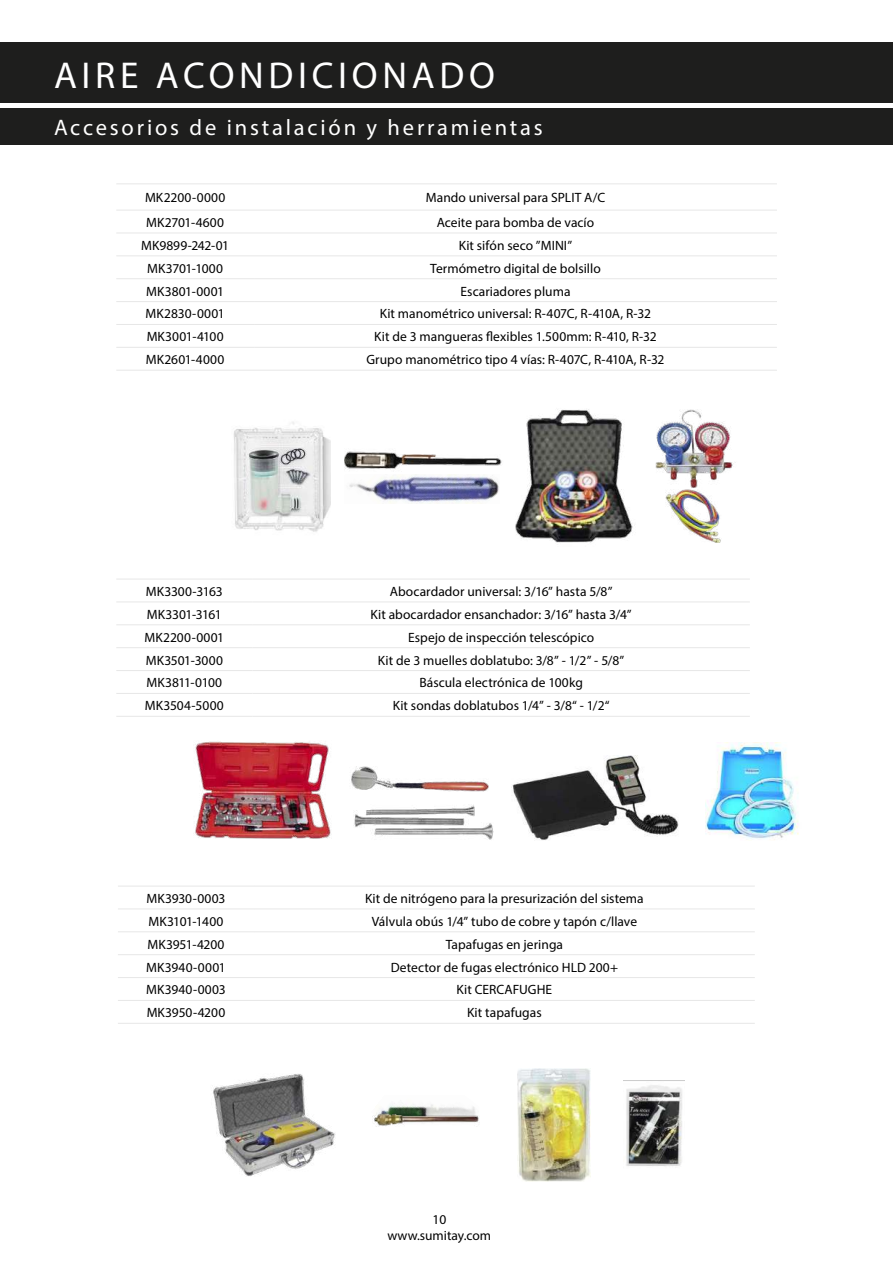
<style>
.page{position:relative;width:893px;height:1263px;background:#fff}
.page>*{position:absolute;margin:0;border:0;box-sizing:border-box;transform-origin:0 0}
.t1{font:37.5px "Myriad Pro";letter-spacing:.125em;color:#fff}
.t2{font:22.5px "Myriad Pro";letter-spacing:.125em;color:#fff}
.t3{font:13.5px/16.2px "Myriad Pro";letter-spacing:.005em;color:#000;text-align:center}
.t4{font:13.5px "Myriad Pro";letter-spacing:-.03em;color:#000}
.t5{font:13.5px "Myriad Pro";letter-spacing:-.02em;color:#000}
.t6{font:13.5px "Myriad Pro";letter-spacing:-.015em;color:#000}
</style>
<div class="page">
<div style="left:0;top:109px;width:893px;height:36px;background:#1e1e1d"></div>
<div style="left:0;top:43px;width:893px;height:60px;background:#1e1e1d"></div>
<hr style="left:116px;top:184px;width:138px;height:1px;background:#e7e7e7">
<hr style="left:254px;top:184px;width:523px;height:1px;background:#e7e7e7">
<hr style="left:116px;top:210px;width:138px;height:1px;background:#e7e7e7">
<hr style="left:254px;top:210px;width:523px;height:1px;background:#e7e7e7">
<hr style="left:116px;top:233px;width:138px;height:1px;background:#e7e7e7">
<hr style="left:254px;top:233px;width:523px;height:1px;background:#e7e7e7">
<hr style="left:116px;top:256px;width:138px;height:1px;background:#e7e7e7">
<hr style="left:254px;top:256px;width:523px;height:1px;background:#e7e7e7">
<hr style="left:116px;top:278px;width:138px;height:1px;background:#e7e7e7">
<hr style="left:254px;top:278px;width:523px;height:1px;background:#e7e7e7">
<hr style="left:116px;top:301px;width:138px;height:1px;background:#e7e7e7">
<hr style="left:254px;top:301px;width:523px;height:1px;background:#e7e7e7">
<hr style="left:116px;top:324px;width:138px;height:1px;background:#e7e7e7">
<hr style="left:254px;top:324px;width:523px;height:1px;background:#e7e7e7">
<hr style="left:116px;top:347px;width:138px;height:1px;background:#e7e7e7">
<hr style="left:254px;top:347px;width:523px;height:1px;background:#e7e7e7">
<hr style="left:116px;top:370px;width:138px;height:1px;background:#e7e7e7">
<hr style="left:254px;top:370px;width:523px;height:1px;background:#e7e7e7">
<img style="left:349px;top:475px;width:150px;height:29px">
<img style="left:344px;top:451px;width:158px;height:24px">
<img style="left:515px;top:409px;width:118px;height:134px">
<img style="left:666px;top:490px;width:55px;height:53px">
<img style="left:233px;top:422px;width:97px;height:110px">
<img style="left:655px;top:410px;width:78px;height:80px">
<hr style="left:116px;top:579px;width:136px;height:1px;background:#e7e7e7">
<hr style="left:252px;top:579px;width:498px;height:1px;background:#e7e7e7">
<hr style="left:116px;top:602px;width:136px;height:1px;background:#e7e7e7">
<hr style="left:252px;top:602px;width:498px;height:1px;background:#e7e7e7">
<hr style="left:116px;top:624px;width:136px;height:1px;background:#e7e7e7">
<hr style="left:252px;top:624px;width:498px;height:1px;background:#e7e7e7">
<hr style="left:116px;top:647px;width:136px;height:1px;background:#e7e7e7">
<hr style="left:252px;top:647px;width:498px;height:1px;background:#e7e7e7">
<hr style="left:116px;top:670px;width:136px;height:1px;background:#e7e7e7">
<hr style="left:252px;top:670px;width:498px;height:1px;background:#e7e7e7">
<hr style="left:116px;top:693px;width:136px;height:1px;background:#e7e7e7">
<hr style="left:252px;top:693px;width:498px;height:1px;background:#e7e7e7">
<hr style="left:116px;top:716px;width:136px;height:1px;background:#e7e7e7">
<hr style="left:252px;top:716px;width:498px;height:1px;background:#e7e7e7">
<img style="left:195px;top:741px;width:136px;height:98px">
<img style="left:511px;top:756px;width:167px;height:84px">
<img style="left:351px;top:766px;width:138px;height:25px">
<img style="left:705px;top:742px;width:94px;height:98px">
<img style="left:354px;top:805px;width:140px;height:35px">
<img style="left:626px;top:1085px;width:56px;height:81px">
<img style="left:381px;top:1103px;width:94px;height:9px">
<img style="left:213px;top:1074px;width:123px;height:102px">
<img style="left:517px;top:1068px;width:73px;height:113px">
<img style="left:372px;top:1112px;width:107px;height:15px">
<hr style="left:118px;top:886px;width:136px;height:1px;background:#e7e7e7">
<hr style="left:254px;top:886px;width:501px;height:1px;background:#e7e7e7">
<hr style="left:118px;top:909px;width:136px;height:1px;background:#e7e7e7">
<hr style="left:254px;top:909px;width:501px;height:1px;background:#e7e7e7">
<hr style="left:118px;top:931px;width:136px;height:1px;background:#e7e7e7">
<hr style="left:254px;top:931px;width:501px;height:1px;background:#e7e7e7">
<hr style="left:118px;top:954px;width:136px;height:1px;background:#e7e7e7">
<hr style="left:254px;top:954px;width:501px;height:1px;background:#e7e7e7">
<hr style="left:118px;top:977px;width:136px;height:1px;background:#e7e7e7">
<hr style="left:254px;top:977px;width:501px;height:1px;background:#e7e7e7">
<hr style="left:118px;top:1000px;width:136px;height:1px;background:#e7e7e7">
<hr style="left:254px;top:1000px;width:501px;height:1px;background:#e7e7e7">
<hr style="left:118px;top:1023px;width:136px;height:1px;background:#e7e7e7">
<hr style="left:254px;top:1023px;width:501px;height:1px;background:#e7e7e7">
<h1 class="t1" style="left:54px;top:52px;width:442px">AIRE ACONDICIONADO</h1>
<h2 class="t2" style="left:54px;top:113px;width:490px">Accesorios de instalación y herramientas</h2>
<p class="t3" style="left:145px;top:190px;width:82px">MK2200-0000</p>
<p class="t3" style="left:426px;top:190px;width:181px">Mando universal para SPLIT A/C</p>
<p class="t3" style="left:146px;top:214px;width:79px">MK2701-4600</p>
<p class="t3" style="left:437px;top:214px;width:159px">Aceite para bomba de vacío</p>
<p class="t3" style="left:141px;top:237px;width:90px">MK9899-242-01</p>
<p class="t3" style="left:459px;top:237px;width:115px">Kit sifón seco ”MINI”</p>
<p class="t3" style="left:147px;top:260px;width:77px">MK3701-1000</p>
<p class="t3" style="left:430px;top:260px;width:172px">Termómetro digital de bolsillo</p>
<p class="t3" style="left:146px;top:283px;width:79px">MK3801-0001</p>
<p class="t3" style="left:460px;top:283px;width:112px">Escariadores pluma</p>
<p class="t3" style="left:146px;top:306px;width:81px">MK2830-0001</p>
<p class="t3" style="left:380px;top:306px;width:273px">Kit manométrico universal: R-407C, R-410A, R-32</p>
<p class="t3" style="left:147px;top:328px;width:78px">MK3001-4100</p>
<p class="t3" style="left:374px;top:328px;width:284px">Kit de 3 mangueras flexibles 1.500mm: R-410, R-32</p>
<p class="t3" style="left:146px;top:351px;width:80px">MK2601-4000</p>
<p class="t3" style="left:366px;top:351px;width:300px">Grupo manométrico tipo 4 vías: R-407C, R-410A, R-32</p>
<p class="t3" style="left:146px;top:583px;width:79px">MK3300-3163</p>
<p class="t3" style="left:390px;top:583px;width:224px">Abocardador universal: 3/16” hasta 5/8”</p>
<p class="t4" style="left:147px;top:606px;width:76px">MK3301-3161</p>
<p class="t3" style="left:371px;top:606px;width:263px">Kit abocardador ensanchador: 3/16” hasta 3/4”</p>
<p class="t3" style="left:145px;top:629px;width:81px">MK2200-0001</p>
<p class="t3" style="left:408px;top:629px;width:188px">Espejo de inspección telescópico</p>
<p class="t3" style="left:146px;top:652px;width:79px">MK3501-3000</p>
<p class="t3" style="left:378px;top:652px;width:248px">Kit de 3 muelles doblatubo: 3/8” - 1/2” - 5/8”</p>
<p class="t5" style="left:146px;top:674px;width:77px">MK3811-0100</p>
<p class="t3" style="left:419px;top:675px;width:165px">Báscula electrónica de 100kg</p>
<p class="t3" style="left:145px;top:697px;width:80px">MK3504-5000</p>
<p class="t3" style="left:393px;top:697px;width:218px">Kit sondas doblatubos 1/4” - 3/8“ - 1/2“</p>
<p class="t3" style="left:146px;top:890px;width:81px">MK3930-0003</p>
<p class="t3" style="left:365px;top:890px;width:280px">Kit de nitrógeno para la presurización del sistema</p>
<p class="t6" style="left:148px;top:913px;width:77px">MK3101-1400</p>
<p class="t3" style="left:372px;top:913px;width:267px">Válvula obús 1/4” tubo de cobre y tapón c/llave</p>
<p class="t3" style="left:147px;top:936px;width:79px">MK3951-4200</p>
<p class="t3" style="left:446px;top:936px;width:119px">Tapafugas en jeringa</p>
<p class="t3" style="left:146px;top:959px;width:81px">MK3940-0001</p>
<p class="t3" style="left:391px;top:959px;width:229px">Detector de fugas electrónico HLD 200+</p>
<p class="t3" style="left:146px;top:981px;width:81px">MK3940-0003</p>
<p class="t3" style="left:457px;top:981px;width:97px">Kit CERCAFUGHE</p>
<p class="t3" style="left:147px;top:1004px;width:80px">MK3950-4200</p>
<p class="t3" style="left:467px;top:1004px;width:76px">Kit tapafugas</p>
<p class="t3" style="left:387px;top:1211px;width:105px">10 www.sumitay.com</p>
</div>
